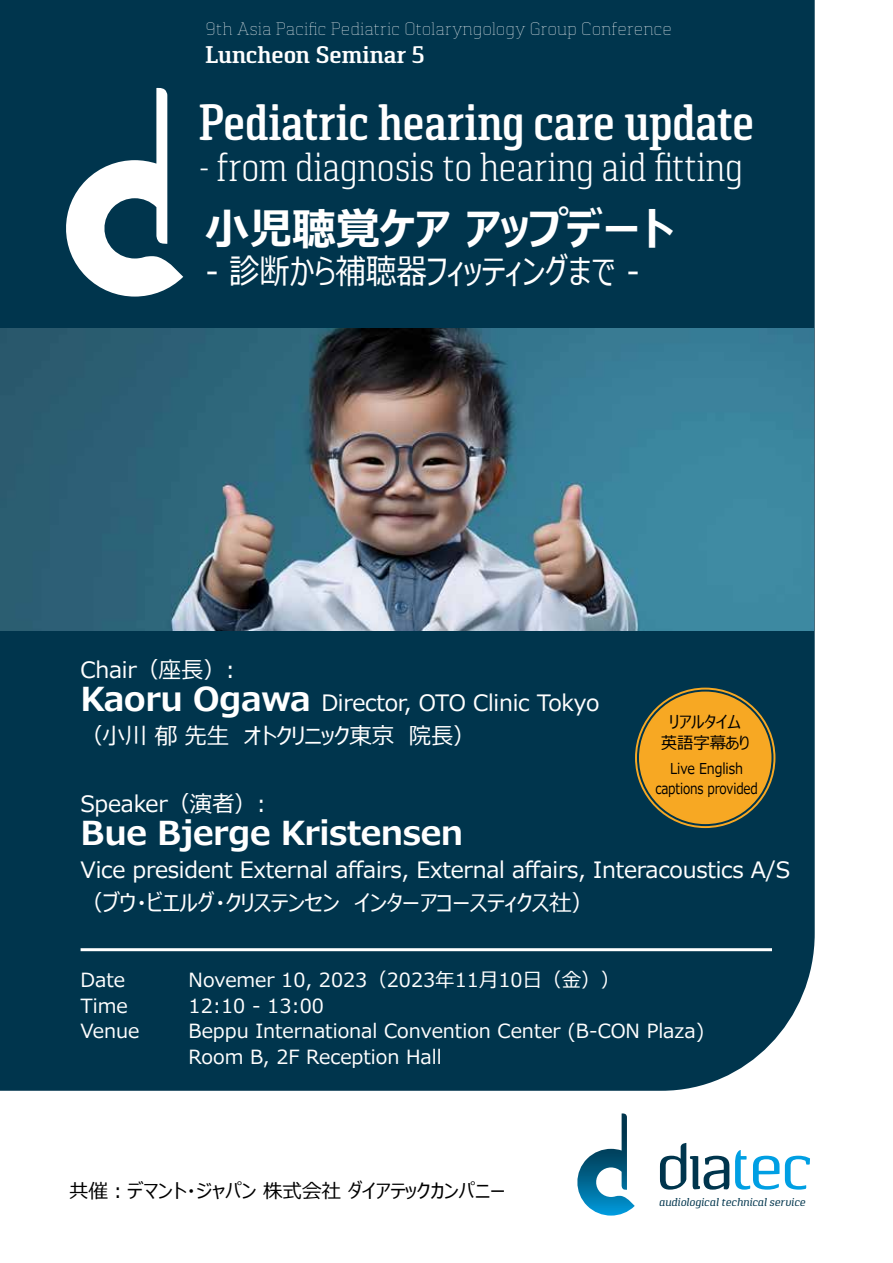
<style>
.page{position:relative;width:893px;height:1263px;background:#fff}
.page>*{position:absolute;margin:0;border:0;box-sizing:border-box;transform-origin:0 0}
.t1{font:600 51px "Pancetta Serif Pro";letter-spacing:-.01em;color:#fff;scale:.83 1}
.t2{font:700 43.5px "Meiryo UI";color:#fff}
.t3{font:300 40.5px "Pancetta Serif Pro";letter-spacing:-.005em;color:#fff;scale:.83 1}
.t4{font:34.5px "Meiryo UI";color:#fff;scale:.88 1}
.t5{font:700 33px "Meiryo UI";letter-spacing:-.01em;color:#fff}
.t6{font:600 24px "Pancetta Serif Pro";color:#fff}
.t7{font:22.5px/33px "Meiryo UI";letter-spacing:-.01em;color:#fff}
.t8{font:19.5px/25.5px "Meiryo UI";color:#fff}
.t9{font:19.5px "Meiryo UI";color:#000}
.t10{font:100 18px "Pancetta Serif Pro";letter-spacing:-.01em;color:#fff}
.t11{font:16.8px/21px "Meiryo UI";letter-spacing:-.01em;color:#000;text-align:center}
.t12{font:15px/19.5px "Meiryo UI";letter-spacing:-.01em;color:#000;text-align:center;scale:.86 1}
.t13{font:italic 11.4px "Pancetta Serif Pro";letter-spacing:-.01em;color:#00354d}
.s1{font-weight:700;font-size:33px}
</style>
<div class="page">
<div style="left:0;top:0;width:815px;height:1091px;background:#00354d"></div>
<svg style="left:577px;top:1113px;width:58px;height:102px"></svg>
<svg style="left:785px;top:1156px;width:25px;height:33px"></svg>
<svg style="left:660px;top:1143px;width:119px;height:46px"></svg>
<svg style="left:66px;top:88px;width:117px;height:209px"></svg>
<div style="left:640px;top:692px;width:130px;height:131px;background:#f7a823;border-radius:50%"></div>
<img style="left:0;top:328px;width:814px;height:303px">
<hr style="left:81px;top:948px;width:691px;height:3px;background:#fff">
<p class="t10" style="left:206px;top:19px;width:468px">9th Asia Pacific Pediatric Otolaryngology Group Conference</p>
<p class="t6" style="left:206px;top:42px;width:221px">Luncheon Seminar 5</p>
<h1 class="t1" style="left:199px;top:94px;width:671px">Pediatric hearing care update</h1>
<h3 class="t3" style="left:199px;top:145px;width:656px">- from diagnosis to hearing aid fitting</h3>
<h2 class="t2" style="left:206px;top:199px;width:470px">小児聴覚ケア アップデート</h2>
<h3 class="t4" style="left:206px;top:247px;width:495px">- 診断から補聴器フィッティングまで -</h3>
<p class="t7" style="left:81px;top:654px;width:520px">Chair（座長）:<br><span class="s1">Kaoru Ogawa</span> Director, OTO Clinic Tokyo（小川 郁 先生　オトクリニック東京　院長）</p>
<p class="t11" style="left:661px;top:712px;width:90px">リアルタイム英語字幕あり</p>
<p class="t12" style="left:655px;top:760px;width:121px">Live English captions provided</p>
<p class="t7" style="left:81px;top:789px;width:187px">Speaker（演者）:</p>
<h3 class="t5" style="left:81px;top:810px;width:384px">Bue Bjerge Kristensen</h3>
<p class="t7" style="left:81px;top:855px;width:711px">Vice president External affairs, External affairs, Interacoustics A/S（ブウ・ビエルグ・クリステンセン　インターアコースティクス社）</p>
<p class="t8" style="left:81px;top:968px;width:46px">Date</p>
<p class="t8" style="left:189px;top:968px;width:433px">Novemer 10, 2023（2023年11月10日（金））</p>
<p class="t8" style="left:81px;top:994px;width:49px">Time</p>
<p class="t8" style="left:189px;top:994px;width:137px">12:10 - 13:00</p>
<p class="t8" style="left:81px;top:1019px;width:60px">Venue</p>
<p class="t8" style="left:189px;top:1019px;width:517px">Beppu International Convention Center (B-CON Plaza)<br>Room B, 2F Reception Hall</p>
<p class="t9" style="left:69px;top:1177px;width:438px">共催：デマント・ジャパン 株式会社 ダイアテックカンパニー</p>
<p class="t13" style="left:659px;top:1196px;width:148px">audiological technical service</p>
</div>
